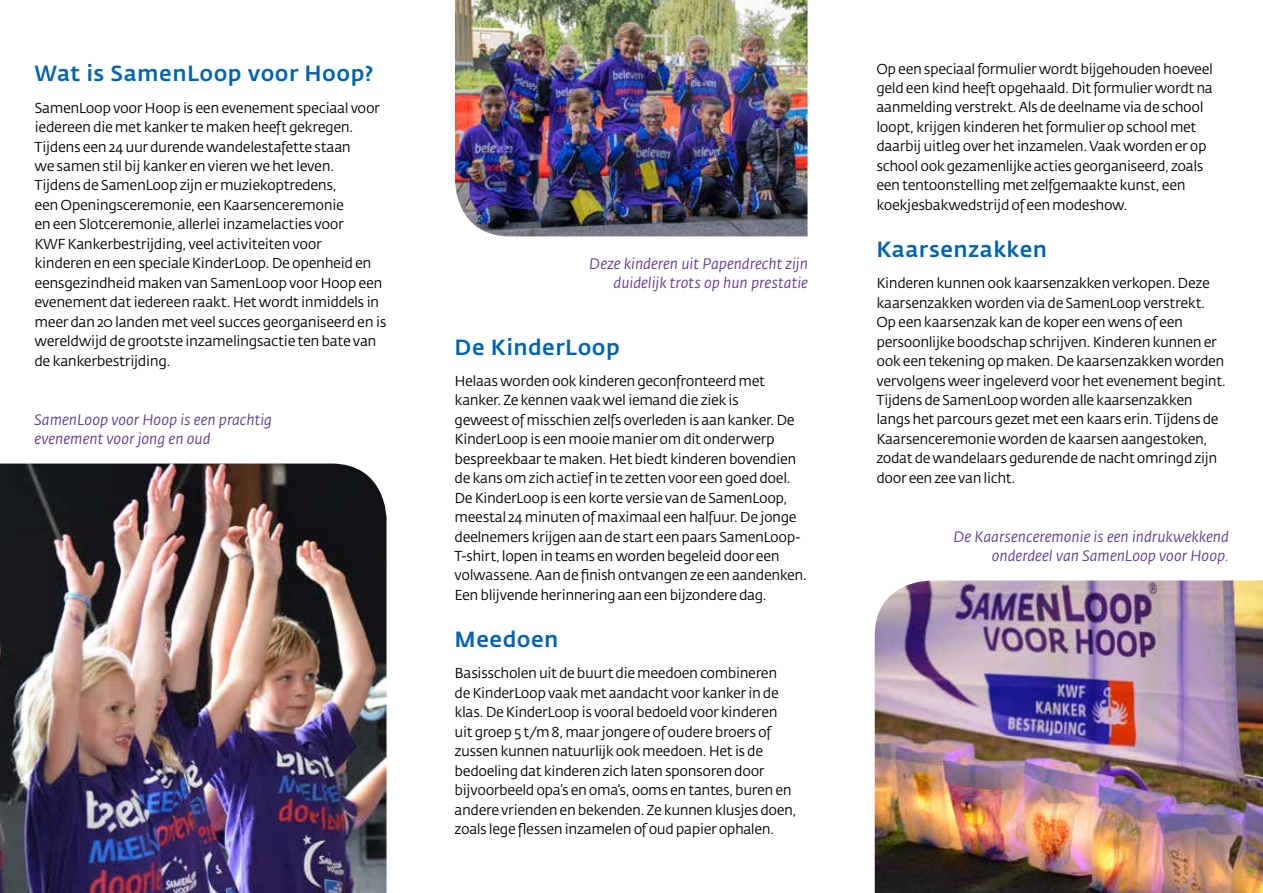
<style>
.page{position:relative;width:1263px;height:893px;background:#fff}
.page>*{position:absolute;margin:0;border:0;box-sizing:border-box;transform-origin:0 0}
.t1{font:500 21.75px "KWF Fedra Sans";letter-spacing:.025em;color:#0063af}
.t2{font:italic 15px/19.5px "KWF Fedra Sans";color:#623d91;text-align:right}
.t3{font:14.25px/19.5px "KWF Fedra Sans";letter-spacing:-.03em;color:#000}
</style>
<div class="page">
<img style="left:875px;top:581px;width:388px;height:312px">
<img style="left:455px;top:0;width:352px;height:236px">
<img style="left:0;top:464px;width:387px;height:429px">
<h1 class="t1" style="left:34px;top:61px;width:341px">Wat is SamenLoop voor Hoop?</h1>
<p class="t3" style="left:34px;top:98px;width:353px">SamenLoop voor Hoop is een evenement speciaal voor iedereen die met kanker te maken heeft gekregen.<br>Tijdens een 24 uur durende wandelestafette staan<br>we samen stil bij kanker en vieren we het leven.<br>Tijdens de SamenLoop zijn er muziekoptredens,<br>een Openingsceremonie, een Kaarsenceremonie<br>en een Slotceremonie, allerlei inzamelacties voor<br>KWF Kankerbestrijding, veel activiteiten voor<br>kinderen en een speciale KinderLoop. De openheid en eensgezindheid maken van SamenLoop voor Hoop een evenement dat iedereen raakt. Het wordt inmiddels in meer dan 20 landen met veel succes georganiseerd en is wereldwijd de grootste inzamelingsactie ten bate van de kankerbestrijding.</p>
<p class="t2" style="left:34px;top:410px;width:239px;text-align:left">SamenLoop voor Hoop is een prachtig evenement voor jong en oud</p>
<p class="t2" style="left:589px;top:254px;width:220px">Deze kinderen uit Papendrecht zijn duidelijk trots op hun prestatie</p>
<h1 class="t1" style="left:455px;top:335px;width:167px">De KinderLoop</h1>
<p class="t3" style="left:455px;top:371px;width:354px">Helaas worden ook kinderen geconfronteerd met kanker. Ze kennen vaak wel iemand die ziek is<br>geweest of misschien zelfs overleden is aan kanker. De KinderLoop is een mooie manier om dit onderwerp bespreekbaar te maken. Het biedt kinderen bovendien de kans om zich actief in te zetten voor een goed doel.<br>De KinderLoop is een korte versie van de SamenLoop, meestal 24 minuten of maximaal een halfuur. De jonge deelnemers krijgen aan de start een paars SamenLoop-T-shirt, lopen in teams en worden begeleid door een volwassene. Aan de finish ontvangen ze een aandenken.<br>Een blijvende herinnering aan een bijzondere dag.</p>
<h1 class="t1" style="left:455px;top:626px;width:106px">Meedoen</h1>
<p class="t3" style="left:455px;top:664px;width:343px">Basisscholen uit de buurt die meedoen combineren de KinderLoop vaak met aandacht voor kanker in de klas. De KinderLoop is vooral bedoeld voor kinderen uit groep 5 t/m 8, maar jongere of oudere broers of zussen kunnen natuurlijk ook meedoen. Het is de bedoeling dat kinderen zich laten sponsoren door bijvoorbeeld opa’s en oma’s, ooms en tantes, buren en andere vrienden en bekenden. Ze kunnen klusjes doen, zoals lege flessen inzamelen of oud papier ophalen.</p>
<p class="t3" style="left:876px;top:59px;width:338px">Op een speciaal formulier wordt bijgehouden hoeveel geld een kind heeft opgehaald. Dit formulier wordt na aanmelding verstrekt. Als de deelname via de school loopt, krijgen kinderen het formulier op school met daarbij uitleg over het inzamelen. Vaak worden er op school ook gezamenlijke acties georganiseerd, zoals een tentoonstelling met zelfgemaakte kunst, een koekjesbakwedstrijd of een modeshow.</p>
<h1 class="t1" style="left:876px;top:236px;width:172px">Kaarsenzakken</h1>
<p class="t3" style="left:876px;top:274px;width:351px">Kinderen kunnen ook kaarsenzakken verkopen. Deze kaarsenzakken worden via de SamenLoop verstrekt.<br>Op een kaarsenzak kan de koper een wens of een persoonlijke boodschap schrijven. Kinderen kunnen er ook een tekening op maken. De kaarsenzakken worden vervolgens weer ingeleverd voor het evenement begint.<br>Tijdens de SamenLoop worden alle kaarsenzakken langs het parcours gezet met een kaars erin. Tijdens de Kaarsenceremonie worden de kaarsen aangestoken, zodat de wandelaars gedurende de nacht omringd zijn door een zee van licht.</p>
<p class="t2" style="left:953px;top:527px;width:277px">De Kaarsenceremonie is een indrukwekkend onderdeel van SamenLoop voor Hoop.</p>
</div>
